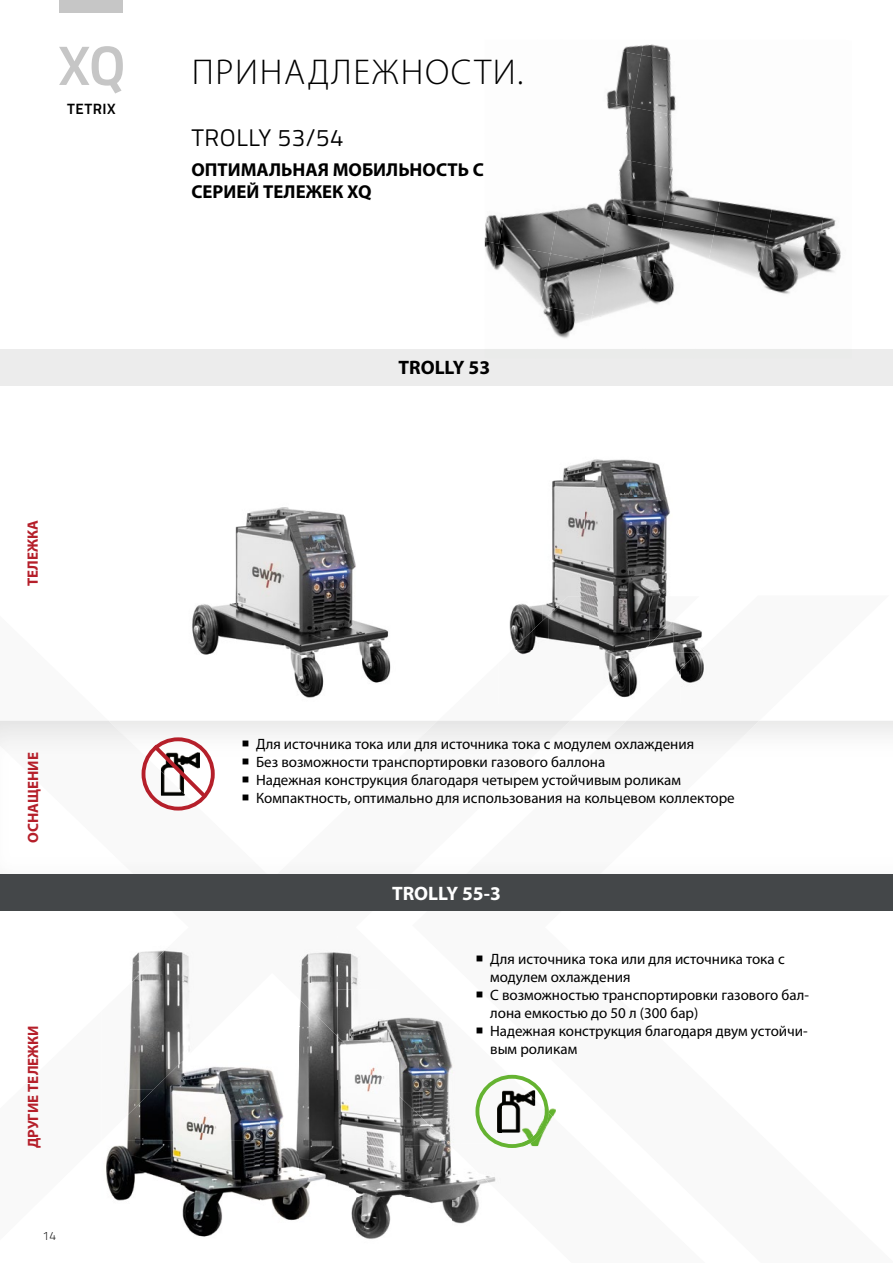
<style>
.page{position:relative;width:893px;height:1263px;background:#fff}
.page>*{position:absolute;margin:0;border:0;box-sizing:border-box;transform-origin:0 0}
.t1{font:300 36px "Myriad Pro";letter-spacing:.045em;color:#000}
.t2{font:24px "Titillium Text";letter-spacing:.025em;color:#000}
.t3{font:700 19.5px "Myriad Pro";color:#fff}
.t4{font:700 19.5px "Myriad Pro";color:#000}
.t5{font:700 18.75px/22.5px "Myriad Pro";color:#000}
.t6{font:15px/18px "Myriad Pro";color:#000}
.t7{font:700 15px "Myriad Pro";color:#b51f2a}
.t8{font:700 15px "Titillium Text";letter-spacing:.03em;color:#000}
.t9{font:300 12px "Titillium Text";color:#000}
</style>
<div class="page">
<svg style="left:705px;top:721px;width:188px;height:190px"></svg>
<img style="left:705px;top:721px;width:54px;height:153px">
<svg style="left:0;top:721px;width:705px;height:354px"></svg>
<img style="left:0;top:721px;width:570px;height:153px">
<div style="left:0;top:349px;width:893px;height:36px;background:#ececec"></div>
<img style="left:641px;top:44px;width:30px;height:11px">
<img style="left:606px;top:45px;width:35px;height:52px">
<img style="left:631px;top:55px;width:45px;height:52px">
<img style="left:606px;top:97px;width:26px;height:13px">
<img style="left:622px;top:107px;width:54px;height:52px">
<img style="left:673px;top:117px;width:3px;height:42px">
<img style="left:612px;top:159px;width:61px;height:52px">
<img style="left:663px;top:169px;width:51px;height:52px">
<img style="left:714px;top:200px;width:52px;height:31px">
<img style="left:766px;top:208px;width:51px;height:32px">
<img style="left:817px;top:216px;width:23px;height:34px">
<img style="left:485px;top:215px;width:14px;height:26px">
<img style="left:499px;top:211px;width:51px;height:33px">
<img style="left:550px;top:201px;width:62px;height:53px">
<img style="left:602px;top:211px;width:61px;height:52px">
<img style="left:653px;top:221px;width:61px;height:52px">
<img style="left:704px;top:231px;width:62px;height:46px">
<img style="left:756px;top:240px;width:61px;height:52px">
<img style="left:807px;top:250px;width:34px;height:42px">
<img style="left:485px;top:241px;width:14px;height:18px">
<img style="left:489px;top:244px;width:62px;height:52px">
<img style="left:541px;top:254px;width:61px;height:52px">
<img style="left:592px;top:263px;width:61px;height:52px">
<img style="left:643px;top:273px;width:62px;height:42px">
<img style="left:695px;top:283px;width:10px;height:32px">
<img style="left:777px;top:292px;width:13px;height:2px">
<img style="left:537px;top:306px;width:55px;height:43px">
<img style="left:586px;top:315px;width:18px;height:34px">
<img style="left:552px;top:459px;width:118px;height:90px">
<img style="left:552px;top:549px;width:34px;height:47px">
<img style="left:586px;top:549px;width:81px;height:47px">
<img style="left:673px;top:630px;width:29px;height:22px">
<img style="left:509px;top:603px;width:33px;height:36px">
<img style="left:542px;top:603px;width:7px;height:12px">
<img style="left:649px;top:644px;width:17px;height:3px">
<img style="left:616px;top:693px;width:13px;height:5px">
<img style="left:629px;top:693px;width:5px;height:4px">
<img style="left:673px;top:652px;width:7px;height:17px">
<img style="left:680px;top:635px;width:24px;height:48px">
<img style="left:676px;top:669px;width:5px;height:14px">
<img style="left:512px;top:615px;width:37px;height:35px">
<img style="left:549px;top:596px;width:100px;height:54px">
<img style="left:649px;top:596px;width:50px;height:48px">
<img style="left:516px;top:650px;width:16px;height:5px">
<img style="left:604px;top:650px;width:34px;height:43px">
<img style="left:192px;top:507px;width:199px;height:191px">
<div style="left:0;top:874px;width:893px;height:36px;background:#444749"></div>
<img style="left:378px;top:938px;width:27px;height:11px">
<img style="left:405px;top:938px;width:48px;height:51px">
<img style="left:453px;top:975px;width:10px;height:15px">
<img style="left:460px;top:990px;width:41px;height:51px">
<img style="left:337px;top:1042px;width:20px;height:156px">
<img style="left:357px;top:1076px;width:21px;height:16px">
<img style="left:357px;top:1111px;width:48px;height:87px">
<img style="left:405px;top:1115px;width:43px;height:31px">
<img style="left:405px;top:1146px;width:48px;height:52px">
<img style="left:453px;top:1173px;width:25px;height:25px">
<img style="left:351px;top:1198px;width:128px;height:41px">
<img style="left:425px;top:938px;width:76px;height:37px">
<img style="left:463px;top:975px;width:38px;height:36px">
<img style="left:337px;top:938px;width:41px;height:103px">
<img style="left:378px;top:949px;width:41px;height:143px">
<img style="left:419px;top:989px;width:41px;height:154px">
<img style="left:460px;top:1027px;width:14px;height:14px">
<img style="left:342px;top:1041px;width:36px;height:35px">
<img style="left:460px;top:1041px;width:41px;height:153px">
<img style="left:395px;top:1092px;width:24px;height:23px">
<svg style="left:448px;top:1143px;width:5px;height:12px"></svg>
<img style="left:106px;top:987px;width:155px;height:250px">
<img style="left:102px;top:935px;width:141px;height:154px">
<img style="left:243px;top:935px;width:94px;height:52px">
<img style="left:243px;top:986px;width:15px;height:16px">
<img style="left:106px;top:1089px;width:48px;height:51px">
<img style="left:261px;top:987px;width:38px;height:234px">
<img style="left:299px;top:1036px;width:38px;height:183px">
<img style="left:261px;top:938px;width:76px;height:49px">
<svg style="left:287px;top:987px;width:12px;height:12px"></svg>
<img style="left:299px;top:987px;width:38px;height:49px">
<svg style="left:59px;top:46px;width:64px;height:47px"></svg>
<div style="left:60px;top:0;width:63px;height:13px;background:#c6c6c6"></div>
<svg style="left:475px;top:1075px;width:74px;height:73px"></svg>
<img style="left:549px;top:1108px;width:7px;height:15px">
<img style="left:523px;top:1108px;width:26px;height:38px">
<svg style="left:142px;top:737px;width:73px;height:73px"></svg>
<p class="t8" style="left:67px;top:97px;width:50px">TETRIX</p>
<p class="t7" style="left:23px;top:586px;width:68px;rotate:-90deg">ТЕЛЕЖКА</p>
<p class="t7" style="left:23px;top:843px;width:92px;rotate:-90deg">ОСНАЩЕНИЕ</p>
<p class="t7" style="left:23px;top:1148px;width:125px;rotate:-90deg">ДРУГИЕ ТЕЛЕЖКИ</p>
<p class="t9" style="left:43px;top:1227px;width:15px">14</p>
<h1 class="t1" style="left:192px;top:53px;width:333px">ПРИНАДЛЕЖНОСТИ.</h1>
<h2 class="t2" style="left:191px;top:120px;width:154px">TROLLY 53/54</h2>
<p class="t5" style="left:191px;top:157px;width:294px">ОПТИМАЛЬНАЯ МОБИЛЬНОСТЬ С<br>СЕРИЕЙ ТЕЛЕЖЕК XQ</p>
<h3 class="t4" style="left:398px;top:355px;width:93px">TROLLY 53</h3>
<p class="t6" style="left:241px;top:735px;width:454px">○ Для источника тока или для источника тока с модулем охлаждения</p>
<p class="t6" style="left:241px;top:753px;width:366px">○ Без возможности транспортировки газового баллона</p>
<p class="t6" style="left:241px;top:771px;width:441px">○ Надежная конструкция благодаря четырем устойчивым роликам</p>
<p class="t6" style="left:241px;top:789px;width:495px">○ Компактность, оптимально для использования на кольцевом коллекторе</p>
<h3 class="t3" style="left:392px;top:880px;width:110px">TROLLY 55-3</h3>
<p class="t6" style="left:490px;top:949px;width:296px;text-indent:-15px">○ Для источника тока или для источника тока с модулем охлаждения</p>
<p class="t6" style="left:490px;top:985px;width:320px;text-indent:-15px">○ С возможностью транспортировки газового бал&shy;лона емкостью до 50 л (300 бар)</p>
<p class="t6" style="left:490px;top:1021px;width:319px;text-indent:-15px">○ Надежная конструкция благодаря двум устойчи&shy;вым роликам</p>
</div>
